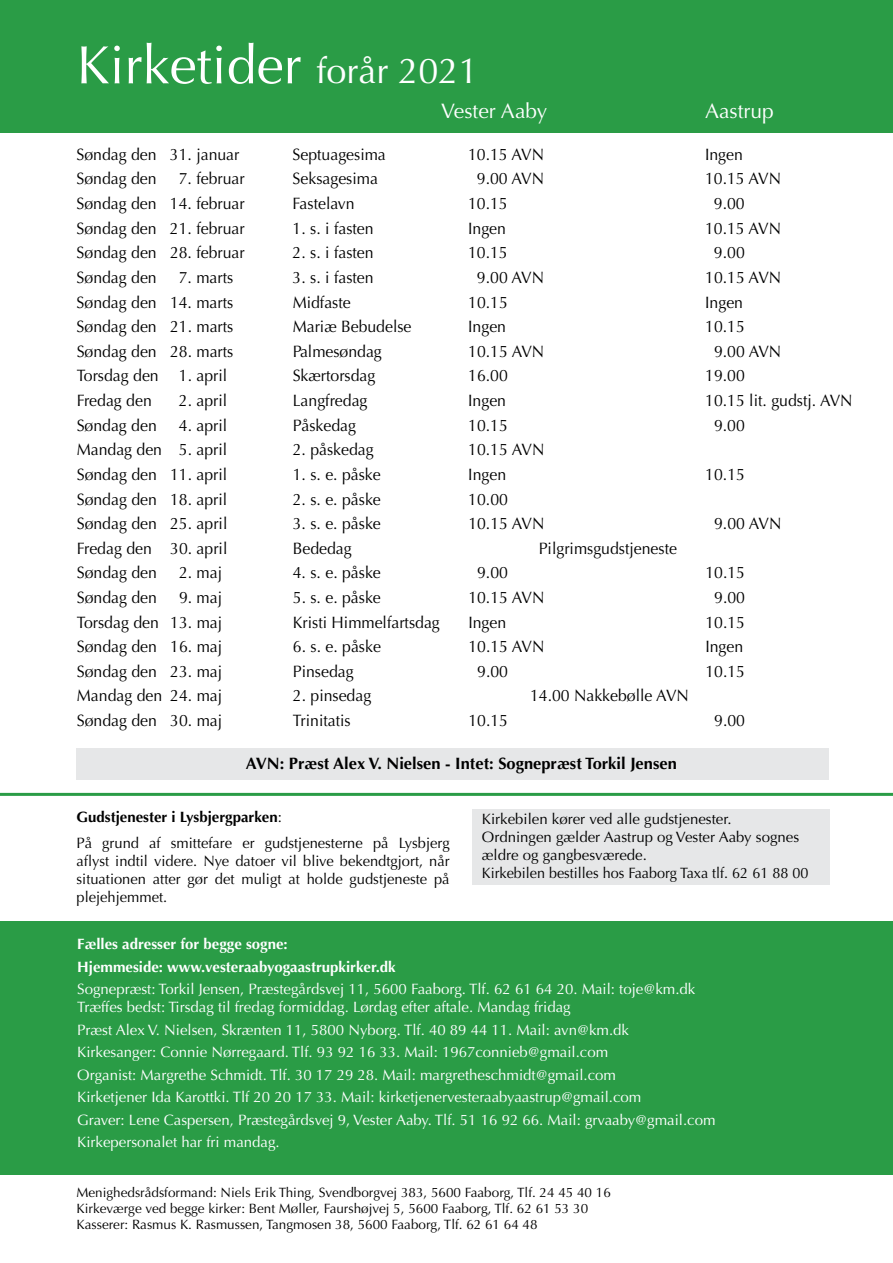
<style>
.page{position:relative;width:893px;height:1263px;background:#fff}
.page>*{position:absolute;margin:0;border:0;box-sizing:border-box;transform-origin:0 0}
.t1{font:54px "Optima";color:#fff}
.t2{font:21px "Optima";color:#fff}
.t3{font:16.5px "Optima";color:#000;scale:.96 1}
.t4{font:700 16.5px "Optima";color:#000}
.t5{font:15px/22.5px "Optima";color:#fff}
.t6{font:15px/18px "Optima";color:#000}
.t7{font:700 15px/22.5px "Optima";color:#fff}
.t8{font:13.5px/16.2px "Optima";color:#000}
.s1{font-size:36px}
.s2{font-weight:700}
</style>
<div class="page">
<div style="left:0;top:0;width:893px;height:133px;background:#2a9c46"></div>
<div style="left:77px;top:748px;width:752px;height:32px;background:#e6e7e8"></div>
<div style="left:472px;top:809px;width:357px;height:75px;background:#e6e7e8"></div>
<div style="left:0;top:922px;width:893px;height:253px;background:#2a9c46"></div>
<hr style="left:0;top:793px;width:893px;height:3px;background:#2a9c46">
<h1 class="t1" style="left:77px;top:34px;width:404px">Kirketider <span class="s1">forår 2021</span></h1>
<p class="t2" style="left:441px;top:99px;width:108px">Vester Aaby</p>
<p class="t2" style="left:705px;top:99px;width:70px">Aastrup</p>
<p class="t3" style="left:77px;top:145px;width:171px">Søndag den 31. januar</p>
<p class="t3" style="left:293px;top:145px;width:99px">Septuagesima</p>
<p class="t3" style="left:468px;top:145px;width:81px">10.15 AVN</p>
<p class="t3" style="left:705px;top:145px;width:41px">Ingen</p>
<p class="t3" style="left:77px;top:169px;width:85px">Søndag den</p>
<p class="t3" style="left:179px;top:169px;width:70px">7. februar</p>
<p class="t3" style="left:293px;top:169px;width:90px">Seksagesima</p>
<p class="t3" style="left:477px;top:169px;width:72px">9.00 AVN</p>
<p class="t3" style="left:705px;top:169px;width:81px">10.15 AVN</p>
<p class="t3" style="left:77px;top:194px;width:177px">Søndag den 14. februar</p>
<p class="t3" style="left:293px;top:194px;width:66px">Fastelavn</p>
<p class="t3" style="left:468px;top:194px;width:43px">10.15</p>
<p class="t3" style="left:714px;top:194px;width:34px">9.00</p>
<p class="t3" style="left:77px;top:218px;width:177px">Søndag den 21. februar</p>
<p class="t3" style="left:293px;top:218px;width:86px">1. s. i fasten</p>
<p class="t3" style="left:468px;top:218px;width:41px">Ingen</p>
<p class="t3" style="left:705px;top:218px;width:81px">10.15 AVN</p>
<p class="t3" style="left:77px;top:243px;width:177px">Søndag den 28. februar</p>
<p class="t3" style="left:293px;top:243px;width:86px">2. s. i fasten</p>
<p class="t3" style="left:468px;top:243px;width:43px">10.15</p>
<p class="t3" style="left:714px;top:243px;width:34px">9.00</p>
<p class="t3" style="left:77px;top:268px;width:85px">Søndag den</p>
<p class="t3" style="left:179px;top:268px;width:58px">7. marts</p>
<p class="t3" style="left:293px;top:268px;width:86px">3. s. i fasten</p>
<p class="t3" style="left:477px;top:268px;width:72px">9.00 AVN</p>
<p class="t3" style="left:705px;top:268px;width:81px">10.15 AVN</p>
<p class="t3" style="left:77px;top:292px;width:165px">Søndag den 14. marts</p>
<p class="t3" style="left:293px;top:292px;width:62px">Midfaste</p>
<p class="t3" style="left:468px;top:292px;width:43px">10.15</p>
<p class="t3" style="left:705px;top:292px;width:41px">Ingen</p>
<p class="t3" style="left:77px;top:317px;width:165px">Søndag den 21. marts</p>
<p class="t3" style="left:293px;top:317px;width:125px">Mariæ Bebudelse</p>
<p class="t3" style="left:468px;top:317px;width:41px">Ingen</p>
<p class="t3" style="left:705px;top:317px;width:43px">10.15</p>
<p class="t3" style="left:77px;top:342px;width:165px">Søndag den 28. marts</p>
<p class="t3" style="left:293px;top:342px;width:94px">Palmesøndag</p>
<p class="t3" style="left:468px;top:342px;width:81px">10.15 AVN</p>
<p class="t3" style="left:714px;top:342px;width:72px">9.00 AVN</p>
<p class="t3" style="left:77px;top:366px;width:158px">Torsdag den 1. april</p>
<p class="t3" style="left:293px;top:366px;width:88px">Skærtorsdag</p>
<p class="t3" style="left:468px;top:366px;width:43px">16.00</p>
<p class="t3" style="left:705px;top:366px;width:43px">19.00</p>
<p class="t3" style="left:77px;top:391px;width:80px">Fredag den</p>
<p class="t3" style="left:179px;top:391px;width:52px">2. april</p>
<p class="t3" style="left:293px;top:391px;width:79px">Langfredag</p>
<p class="t3" style="left:468px;top:391px;width:41px">Ingen</p>
<p class="t3" style="left:705px;top:391px;width:155px">10.15 lit. gudstj. AVN</p>
<p class="t3" style="left:77px;top:415px;width:85px">Søndag den</p>
<p class="t3" style="left:179px;top:415px;width:52px">4. april</p>
<p class="t3" style="left:293px;top:415px;width:68px">Påskedag</p>
<p class="t3" style="left:468px;top:415px;width:43px">10.15</p>
<p class="t3" style="left:714px;top:415px;width:34px">9.00</p>
<p class="t3" style="left:77px;top:440px;width:158px">Mandag den 5. april</p>
<p class="t3" style="left:293px;top:440px;width:86px">2. påskedag</p>
<p class="t3" style="left:468px;top:440px;width:81px">10.15 AVN</p>
<p class="t3" style="left:77px;top:465px;width:158px">Søndag den 11. april</p>
<p class="t3" style="left:293px;top:465px;width:93px">1. s. e. påske</p>
<p class="t3" style="left:468px;top:465px;width:41px">Ingen</p>
<p class="t3" style="left:705px;top:465px;width:43px">10.15</p>
<p class="t3" style="left:77px;top:489px;width:158px">Søndag den 18. april</p>
<p class="t3" style="left:293px;top:489px;width:93px">2. s. e. påske</p>
<p class="t3" style="left:468px;top:489px;width:43px">10.00</p>
<p class="t3" style="left:77px;top:514px;width:158px">Søndag den 25. april</p>
<p class="t3" style="left:293px;top:514px;width:93px">3. s. e. påske</p>
<p class="t3" style="left:468px;top:514px;width:81px">10.15 AVN</p>
<p class="t3" style="left:714px;top:514px;width:72px">9.00 AVN</p>
<p class="t3" style="left:77px;top:539px;width:158px">Fredag den 30. april</p>
<p class="t3" style="left:293px;top:539px;width:63px">Bededag</p>
<p class="t3" style="left:539px;top:539px;width:145px">Pilgrimsgudstjeneste</p>
<p class="t3" style="left:77px;top:563px;width:85px">Søndag den</p>
<p class="t3" style="left:179px;top:563px;width:46px">2. maj</p>
<p class="t3" style="left:293px;top:563px;width:93px">4. s. e. påske</p>
<p class="t3" style="left:477px;top:563px;width:34px">9.00</p>
<p class="t3" style="left:705px;top:563px;width:43px">10.15</p>
<p class="t3" style="left:77px;top:588px;width:85px">Søndag den</p>
<p class="t3" style="left:179px;top:588px;width:46px">9. maj</p>
<p class="t3" style="left:293px;top:588px;width:93px">5. s. e. påske</p>
<p class="t3" style="left:468px;top:588px;width:81px">10.15 AVN</p>
<p class="t3" style="left:714px;top:588px;width:34px">9.00</p>
<p class="t3" style="left:77px;top:612px;width:153px">Torsdag den 13. maj</p>
<p class="t3" style="left:293px;top:612px;width:155px">Kristi Himmelfartsdag</p>
<p class="t3" style="left:468px;top:612px;width:41px">Ingen</p>
<p class="t3" style="left:705px;top:612px;width:43px">10.15</p>
<p class="t3" style="left:77px;top:637px;width:153px">Søndag den 16. maj</p>
<p class="t3" style="left:293px;top:637px;width:93px">6. s. e. påske</p>
<p class="t3" style="left:468px;top:637px;width:81px">10.15 AVN</p>
<p class="t3" style="left:705px;top:637px;width:41px">Ingen</p>
<p class="t3" style="left:77px;top:662px;width:153px">Søndag den 23. maj</p>
<p class="t3" style="left:293px;top:662px;width:65px">Pinsedag</p>
<p class="t3" style="left:477px;top:662px;width:34px">9.00</p>
<p class="t3" style="left:705px;top:662px;width:43px">10.15</p>
<p class="t3" style="left:77px;top:686px;width:153px">Mandag den 24. maj</p>
<p class="t3" style="left:293px;top:686px;width:83px">2. pinsedag</p>
<p class="t3" style="left:530px;top:686px;width:167px">14.00 Nakkebølle AVN</p>
<p class="t3" style="left:77px;top:711px;width:153px">Søndag den 30. maj</p>
<p class="t3" style="left:293px;top:711px;width:62px">Trinitatis</p>
<p class="t3" style="left:468px;top:711px;width:43px">10.15</p>
<p class="t3" style="left:714px;top:711px;width:34px">9.00</p>
<p class="t4" style="left:246px;top:754px;width:432px">AVN: Præst Alex V. Nielsen - Intet: Sognepræst Torkil Jensen</p>
<p class="t6" style="left:77px;top:804px;width:375px;line-height:26.5px"><span class="s2">Gudstjenester i Lysbjergparken</span>:<br>På grund af smittefare er gudstjenesterne på Lysbjerg</p>
<p class="t6" style="left:77px;top:852px;width:375px;text-align:justify">aflyst indtil videre. Nye datoer vil blive bekendtgjort, når situationen atter gør det muligt at holde gudstjeneste på plejehjemmet.</p>
<p class="t6" style="left:482px;top:810px;width:328px">Kirkebilen kører ved alle gudstjenester.<br>Ordningen gælder Aastrup og Vester Aaby sognes ældre og gangbesværede.<br>Kirkebilen bestilles hos Faaborg Taxa tlf. 62 61 88 00</p>
<p class="t7" style="left:77px;top:933px;width:320px">Fælles adresser for begge sogne:<br>Hjemmeside: www.vesteraabyogaastrupkirker.dk</p>
<p class="t5" style="left:77px;top:980px;width:620px;line-height:18px">Sognepræst: Torkil Jensen, Præstegårdsvej 11, 5600 Faaborg. Tlf. 62 61 64 20. Mail: toje@km.dk<br>Træffes bedst: Tirsdag til fredag formiddag. Lørdag efter aftale. Mandag fridag</p>
<p class="t5" style="left:77px;top:1019px;width:640px">Præst Alex V. Nielsen, Skrænten 11, 5800 Nyborg. Tlf. 40 89 44 11. Mail: avn@km.dk<br>Kirkesanger: Connie Nørregaard. Tlf. 93 92 16 33. Mail: 1967connieb@gmail.com<br>Organist: Margrethe Schmidt. Tlf. 30 17 29 28. Mail: margretheschmidt@gmail.com<br>Kirketjener Ida Karottki. Tlf 20 20 17 33. Mail: kirketjenervesteraabyaastrup@gmail.com<br>Graver: Lene Caspersen, Præstegårdsvej 9, Vester Aaby. Tlf. 51 16 92 66. Mail: grvaaby@gmail.com Kirkepersonalet har fri mandag.</p>
<p class="t8" style="left:77px;top:1184px;width:536px">Menighedsrådsformand: Niels Erik Thing, Svendborgvej 383, 5600 Faaborg, Tlf. 24 45 40 16<br>Kirkeværge ved begge kirker: Bent Møller, Faurshøjvej 5, 5600 Faaborg, Tlf. 62 61 53 30<br>Kasserer: Rasmus K. Rasmussen, Tangmosen 38, 5600 Faaborg, Tlf. 62 61 64 48</p>
</div>
